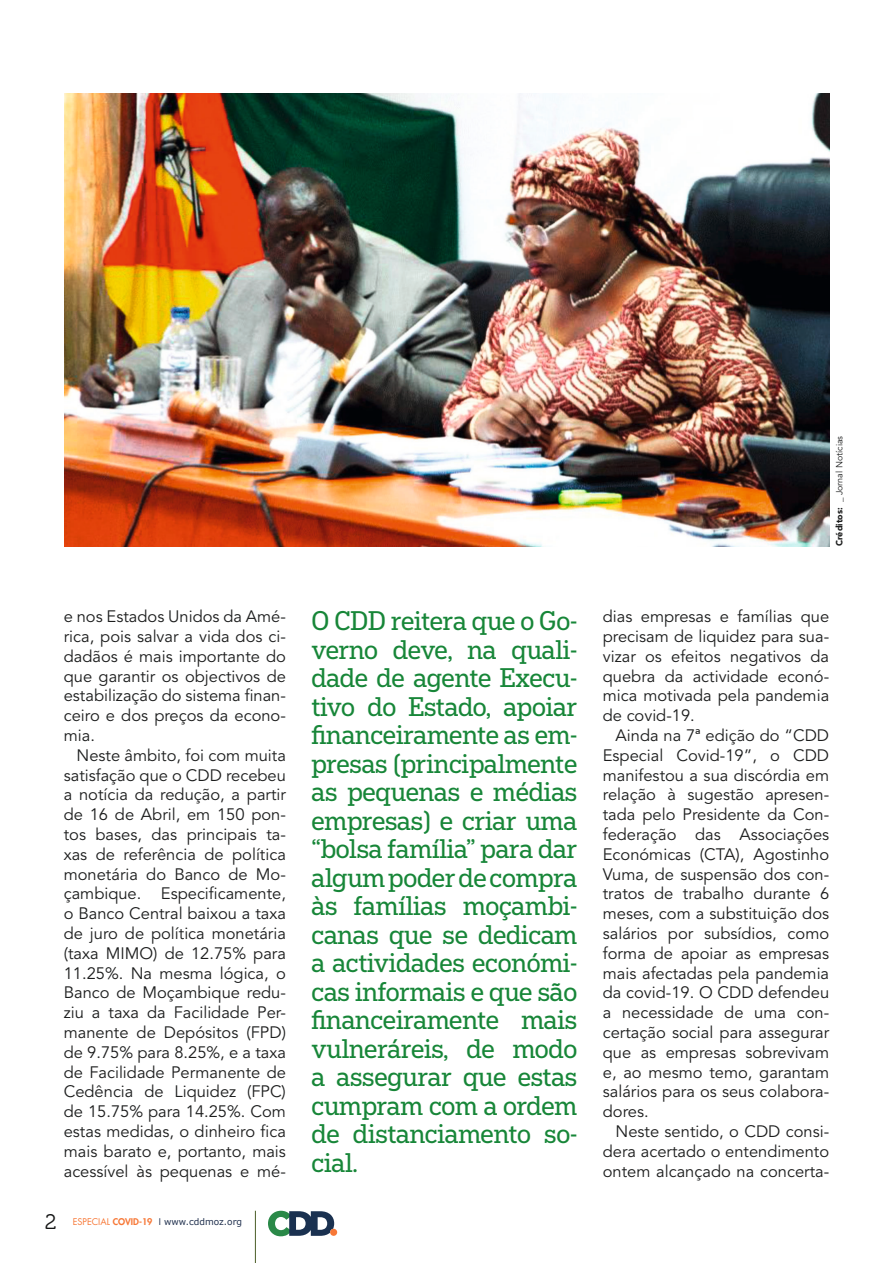
<style>
.page{position:relative;width:893px;height:1263px;background:#fff}
.page>*{position:absolute;margin:0;border:0;box-sizing:border-box;transform-origin:0 0}
.t1{font:25.5px/28.5px "Popular";letter-spacing:-.01em;color:#178638;text-align:justify}
.t2{font:21px "Museo 300";color:#151616}
.Default{font:16.5px/19.8px "Avenir LT Std";color:#1c1d1d;text-align:justify}
.t3{font:9px "Verdana";color:#1f2f4d}
.Default-2{font:9px "Avenir LT Std";color:#1c1d1d}
.s1{font-family:"Futura LT";color:#f77837}
.s2{font-family:"Futura LT";font-weight:800;color:#f77837}
.s3{font-family:"Futura LT"}
.s4{font-weight:900}
</style>
<div class="page">
<hr style="left:255px;top:1211px;width:1px;height:52px;background:#4a5d27">
<svg style="left:268px;top:1211px;width:69px;height:25px"></svg>
<img style="left:64px;top:93px;width:765px;height:453px">
<p class="Default" style="left:64px;top:607px;width:224px">e nos Estados Unidos da Amé&shy;rica, pois salvar a vida dos ci&shy;dadãos é mais importante do que garantir os objectivos de estabilização do sistema finan&shy;ceiro e dos preços da econo&shy;mia.</p>
<p class="Default" style="left:64px;top:746px;width:224px;text-indent:13px">Neste âmbito, foi com muita satisfação que o CDD recebeu a notícia da redução, a partir de 16 de Abril, em 150 pon&shy;tos bases, das principais ta&shy;xas de referência de política monetária do Banco de Mo&shy;çambique. Especificamente, o Banco Central baixou a taxa de juro de política monetária (taxa MIMO) de 12.75% para 11.25%. Na mesma lógica, o Banco de Moçambique redu&shy;ziu a taxa da Facilidade Per&shy;manente de Depósitos (FPD) de 9.75% para 8.25%, e a taxa de Facilidade Permanente de Cedência de Liquidez (FPC) de 15.75% para 14.25%. Com estas medidas, o dinheiro fica mais barato e, portanto, mais acessível às pequenas e mé-</p>
<p class="t2" style="left:45px;top:1210px;width:13px">2</p>
<p class="t3" style="left:73px;top:1215px;width:171px"><span class="s1">ESPECIAL</span> <span class="s2">COVID-19</span> <span class="s3">I</span> www.cddmoz.org</p>
<p class="t1" style="left:311px;top:606px;width:267px">O CDD reitera que o Go&shy;verno deve, na quali&shy;dade de agente Execu&shy;tivo do Estado, apoiar financeiramente as em&shy;presas (principalmente as pequenas e médias empresas) e criar uma “bolsa família” para dar algum poder de compra às famílias moçambi&shy;canas que se dedicam a actividades económi&shy;cas informais e que são financeiramente mais vulneráreis, de modo a assegurar que estas cumpram com a ordem de distanciamento so&shy;cial.</p>
<p class="Default-2" style="left:834px;top:546px;width:112px;rotate:-90deg"><span class="s4">Créditos:</span> _ Jornal Notícias</p>
<p class="Default" style="left:603px;top:607px;width:228px">dias empresas e famílias que precisam de liquidez para sua&shy;vizar os efeitos negativos da quebra da actividade econó&shy;mica motivada pela pandemia de covid-19.</p>
<p class="Default" style="left:603px;top:726px;width:228px;text-indent:13px">Ainda na 7ª edição do “CDD Especial Covid-19”, o CDD manifestou a sua discórdia em relação à sugestão apresen&shy;tada pelo Presidente da Con&shy;federação das Associações Económicas (CTA), Agostinho Vuma, de suspensão dos con&shy;tratos de trabalho durante 6 meses, com a substituição dos salários por subsídios, como forma de apoiar as empresas mais afectadas pela pandemia da covid-19. O CDD defendeu a necessidade de uma con&shy;certação social para assegurar que as empresas sobrevivam e, ao mesmo temo, garantam salários para os seus colabora&shy;dores.</p>
<p class="Default" style="left:603px;top:1122px;width:228px;text-indent:13px">Neste sentido, o CDD consi&shy;dera acertado o entendimento ontem alcançado na concerta-</p>
</div>
